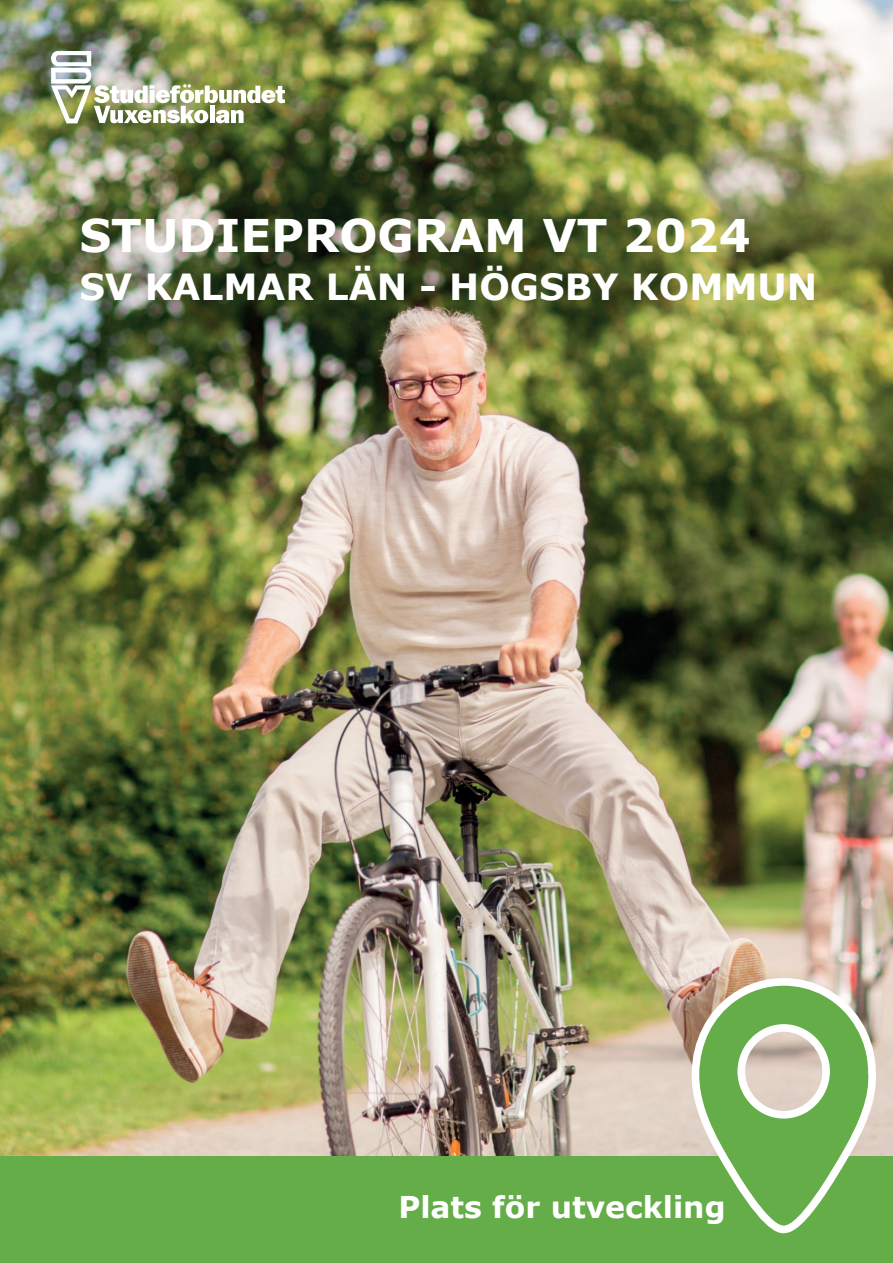
<style>
.page{position:relative;width:893px;height:1263px;background:#fff}
.page>*{position:absolute;margin:0;border:0;box-sizing:border-box;transform-origin:0 0}
.t1{font:700 45px "Verdana";color:#fff}
.t2{font:700 36px "Verdana";color:#fff}
.t3{font:700 30px "Verdana";color:#fff}
</style>
<div class="page">
<img style="left:0;top:0;width:893px;height:1157px">
<img style="left:51px;top:51px;width:234px;height:72px">
<div style="left:0;top:1157px;width:893px;height:106px;background:#65ad48"></div>
<svg style="left:692px;top:978px;width:184px;height:255px;fill:#65ad48"></svg>
<p class="t1" style="left:79px;top:204px;width:673px">STUDIEPROGRAM VT 2024</p>
<p class="t2" style="left:79px;top:261px;width:739px">SV KALMAR LÄN - HÖGSBY KOMMUN</p>
<p class="t3" style="left:398px;top:1186px;width:329px">Plats för utveckling</p>
</div>
